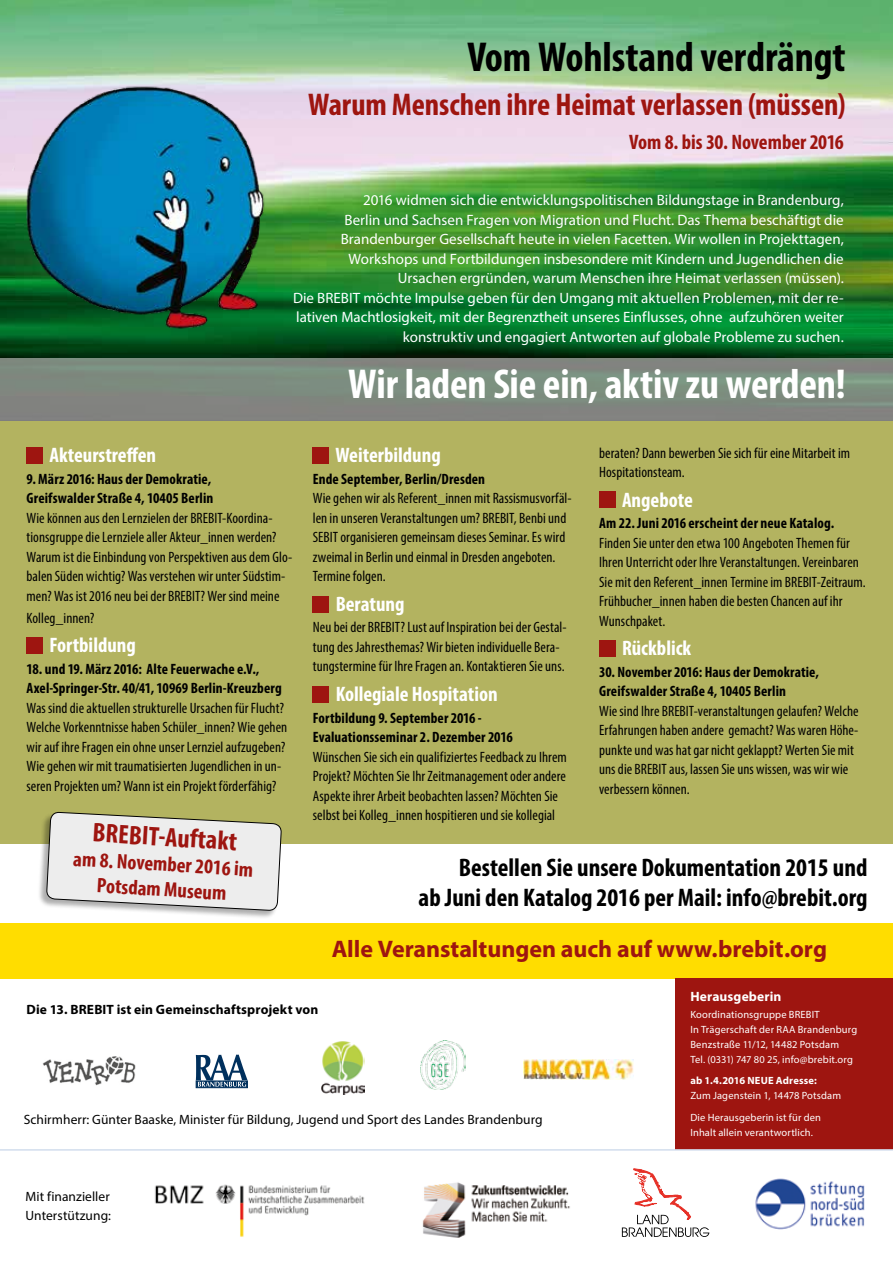
<style>
.page{position:relative;width:893px;height:1263px;background:#fff}
.page>*{position:absolute;margin:0;border:0;box-sizing:border-box;transform-origin:0 0}
.t1{font:700 condensed 42px "Myriad Pro";letter-spacing:-.005em;color:#fff}
.t2{font:700 condensed 42px "Myriad Pro";letter-spacing:-.005em;color:#000}
.t3{font:700 condensed 31.5px "Myriad Pro";color:#9e1510}
.t4{font:700 condensed 27px "Myriad Pro";color:#9e1510}
.t5{font:700 condensed 25.5px/30.6px "Myriad Pro";color:#000;text-align:right}
.t6{font:700 24px "Myriad Pro";letter-spacing:-.005em;color:#9e1510}
.t7{font:700 condensed 21px "Myriad Pro";color:#fff}
.t8{font:700 condensed 21px/25.3px "Myriad Pro";letter-spacing:-.005em;color:#9e1510;text-align:center}
.t9{font:condensed 15px/19.5px "Myriad Pro";letter-spacing:.005em;color:#000}
.t10{font:15px/19.5px "Myriad Pro";color:#fff;text-align:right}
.t11{font:700 condensed 15px/19.5px "Myriad Pro";letter-spacing:.005em;color:#000}
.t12{font:13.5px/19.5px "Myriad Pro";letter-spacing:.005em;color:#000}
.t13{font:700 13.5px "Myriad Pro";letter-spacing:.01em;color:#000}
.t14{font:700 13.5px "Myriad Pro";letter-spacing:.01em;color:#fff}
.t15{font:10.5px/15px "Myriad Pro";letter-spacing:.015em;color:#fff}
.t16{font:700 10.5px "Myriad Pro";letter-spacing:.015em;color:#fff}
</style>
<div class="page">
<div style="left:0;top:421px;width:893px;height:422px;background:#b3b360"></div>
<img style="left:0;top:0;width:893px;height:421px">
<div style="left:0;top:358px;width:893px;height:62px;background:#7e8880"></div>
<img style="left:0;top:37px;width:364px;height:308px">
<div style="left:0;top:923px;width:893px;height:55px;background:#fd0"></div>
<div style="left:675px;top:978px;width:218px;height:171px;background:#9e1510"></div>
<img style="left:523px;top:1060px;width:111px;height:19px">
<img style="left:420px;top:1040px;width:45px;height:50px">
<div style="left:196px;top:1081px;width:52px;height:7px;background:#0e3b66"></div>
<svg style="left:196px;top:1054px;width:52px;height:33px"></svg>
<img style="left:42px;top:1056px;width:94px;height:30px">
<img style="left:322px;top:1041px;width:43px;height:53px">
<img style="left:155px;top:1184px;width:210px;height:53px">
<img style="left:755px;top:1178px;width:110px;height:52px">
<svg style="left:622px;top:1168px;width:87px;height:69px"></svg>
<img style="left:422px;top:1182px;width:148px;height:56px">
<hr style="left:0;top:1149px;width:893px;height:2px;background:#d2dded">
<div style="left:38px;top:812px;width:244px;height:107px;background:#000;opacity:.32"></div>
<svg style="left:46px;top:812px;width:236px;height:107px;background:#e2e2dd"></svg>
<div style="left:27px;top:447px;width:16px;height:16px;background:#9e1510"></div>
<div style="left:27px;top:637px;width:16px;height:16px;background:#9e1510"></div>
<div style="left:313px;top:447px;width:16px;height:16px;background:#9e1510"></div>
<div style="left:313px;top:596px;width:16px;height:16px;background:#9e1510"></div>
<div style="left:313px;top:686px;width:16px;height:16px;background:#9e1510"></div>
<div style="left:599px;top:492px;width:16px;height:16px;background:#9e1510"></div>
<div style="left:599px;top:640px;width:16px;height:17px;background:#9e1510"></div>
<h1 class="t2" style="left:467px;top:31px;width:380px">Vom Wohlstand verdrängt</h1>
<h2 class="t3" style="left:308px;top:85px;width:539px">Warum Menschen ihre Heimat verlassen (müssen)</h2>
<h3 class="t8" style="left:629px;top:129px;width:216px">Vom 8. bis 30. November 2016</h3>
<p class="t10" style="left:293px;top:190px;width:552px">2016 widmen sich die entwicklungspolitischen Bildungstage in Brandenburg,<br>Berlin und Sachsen Fragen von Migration und Flucht. Das Thema beschäftigt die Brandenburger Gesellschaft heute in vielen Facetten. Wir wollen in Projekttagen, Workshops und Fortbildungen insbesondere mit Kindern und Jugendlichen die Ursachen ergründen, warum Menschen ihre Heimat verlassen (müssen).<br>Die BREBIT möchte Impulse geben für den Umgang mit aktuellen Problemen, mit der re&shy;lativen Machtlosigkeit, mit der Begrenztheit unseres Einflusses, ohne aufzuhören weiter konstruktiv und engagiert Antworten auf globale Probleme zu suchen.</p>
<h3 class="t7" style="left:49px;top:442px;width:108px">Akteurstreffen</h3>
<p class="t11" style="left:27px;top:469px;width:188px">9. März 2016: Haus der Demokratie,<br>Greifswalder Straße 4, 10405 Berlin</p>
<p class="t9" style="left:27px;top:508px;width:267px">Wie können aus den Lernzielen der BREBIT-Koordina&shy;tionsgruppe die Lernziele aller Akteur_innen werden?<br>Warum ist die Einbindung von Perspektiven aus dem Glo&shy;balen Süden wichtig? Was verstehen wir unter Südstim&shy;men? Was ist 2016 neu bei der BREBIT? Wer sind meine</p>
<p class="t9" style="left:27px;top:608px;width:69px">Kolleg_innen?</p>
<h3 class="t7" style="left:49px;top:632px;width:88px">Fortbildung</h3>
<p class="t11" style="left:27px;top:658px;width:257px">18. und 19. März 2016: Alte Feuerwache e.V.,<br>Axel-Springer-Str. 40/41, 10969 Berlin-Kreuzberg</p>
<p class="t9" style="left:27px;top:698px;width:262px">Was sind die aktuellen strukturelle Ursachen für Flucht?<br>Welche Vorkenntnisse haben Schüler_innen? Wie gehen wir auf ihre Fragen ein ohne unser Lernziel aufzugeben?<br>Wie gehen wir mit traumatisierten Jugendlichen in un&shy;seren Projekten um? Wann ist ein Projekt förderfähig?</p>
<h3 class="t4" style="left:94px;top:815px;width:146px;rotate:4deg">BREBIT-Auftakt</h3>
<h3 class="t8" style="left:74px;top:845px;width:182px;rotate:4deg">am 8. November 2016 im<br>Potsdam Museum</h3>
<h1 class="t1" style="left:348px;top:357px;width:499px">Wir laden Sie ein, aktiv zu werden!</h1>
<h3 class="t7" style="left:335px;top:442px;width:107px">Weiterbildung</h3>
<p class="t11" style="left:313px;top:469px;width:174px">Ende September, Berlin/Dresden</p>
<p class="t9" style="left:313px;top:488px;width:260px">Wie gehen wir als Referent_innen mit Rassismusvorfäl&shy;len in unseren Veranstaltungen um? BREBIT, Benbi und SEBIT organisieren gemeinsam dieses Seminar. Es wird zweimal in Berlin und einmal in Dresden angeboten.<br>Termine folgen.</p>
<h3 class="t7" style="left:336px;top:591px;width:70px">Beratung</h3>
<p class="t9" style="left:313px;top:618px;width:255px">Neu bei der BREBIT? Lust auf Inspiration bei der Gestal&shy;tung des Jahresthemas? Wir bieten individuelle Bera&shy;tungstermine für Ihre Fragen an. Kontaktieren Sie uns.</p>
<h3 class="t7" style="left:336px;top:681px;width:163px">Kollegiale Hospitation</h3>
<p class="t11" style="left:313px;top:707px;width:201px">Fortbildung 9. September 2016 -<br>Evaluationsseminar 2. Dezember 2016</p>
<p class="t9" style="left:313px;top:747px;width:255px">Wünschen Sie sich ein qualifiziertes Feedback zu Ihrem Projekt? Möchten Sie Ihr Zeitmanagement oder andere Aspekte ihrer Arbeit beobachten lassen? Möchten Sie selbst bei Kolleg_innen hospitieren und sie kollegial</p>
<p class="t9" style="left:599px;top:443px;width:252px">beraten? Dann bewerben Sie sich für eine Mitarbeit im<br>Hospitationsteam.</p>
<h3 class="t7" style="left:622px;top:487px;width:72px">Angebote</h3>
<p class="t11" style="left:599px;top:513px;width:237px">Am 22. Juni 2016 erscheint der neue Katalog.</p>
<p class="t9" style="left:599px;top:533px;width:268px">Finden Sie unter den etwa 100 Angeboten Themen für Ihren Unterricht oder Ihre Veranstaltungen. Vereinbaren Sie mit den Referent_innen Termine im BREBIT-Zeitraum.<br>Frühbucher_innen haben die besten Chancen auf ihr Wunschpaket.</p>
<h3 class="t7" style="left:622px;top:635px;width:71px">Rückblick</h3>
<p class="t11" style="left:599px;top:662px;width:221px">30. November 2016: Haus der Demokratie,<br>Greifswalder Straße 4, 10405 Berlin</p>
<p class="t9" style="left:599px;top:701px;width:261px">Wie sind Ihre BREBIT-veranstaltungen gelaufen? Welche Erfahrungen haben andere gemacht? Was waren Höhe&shy;punkte und was hat gar nicht geklappt? Werten Sie mit uns die BREBIT aus, lassen Sie uns wissen, was wir wie verbessern können.</p>
<h3 class="t5" style="left:419px;top:851px;width:450px">Bestellen Sie unsere Dokumentation 2015 und<br>ab Juni den Katalog 2016 per Mail: info@brebit.org</h3>
<h3 class="t6" style="left:332px;top:933px;width:497px">Alle Veranstaltungen auch auf www.brebit.org</h3>
<p class="t13" style="left:27px;top:1001px;width:293px">Die 13. BREBIT ist ein Gemeinschaftsprojekt von</p>
<p class="t12" style="left:24px;top:1109px;width:520px">Schirmherr: Günter Baaske, Minister für Bildung, Jugend und Sport des Landes Brandenburg</p>
<p class="t12" style="left:26px;top:1186px;width:87px">Mit finanzieller<br>Unterstützung:</p>
<p class="t14" style="left:690px;top:987px;width:93px">Herausgeberin</p>
<p class="t15" style="left:690px;top:1007px;width:168px">Koordinationsgruppe BREBIT<br>In Trägerschaft der RAA Brandenburg Benzstraße 11/12, 14482 Potsdam<br>Tel. (0331) 747 80 25, info@brebit.org</p>
<p class="t16" style="left:690px;top:1074px;width:128px">ab 1.4.2016 NEUE Adresse:</p>
<p class="t15" style="left:690px;top:1085px;width:152px;line-height:21.5px">Zum Jagenstein 1, 14478 Potsdam<br>Die Herausgeberin ist für den</p>
<p class="t15" style="left:690px;top:1124px;width:124px">Inhalt allein verantwortlich.</p>
</div>
